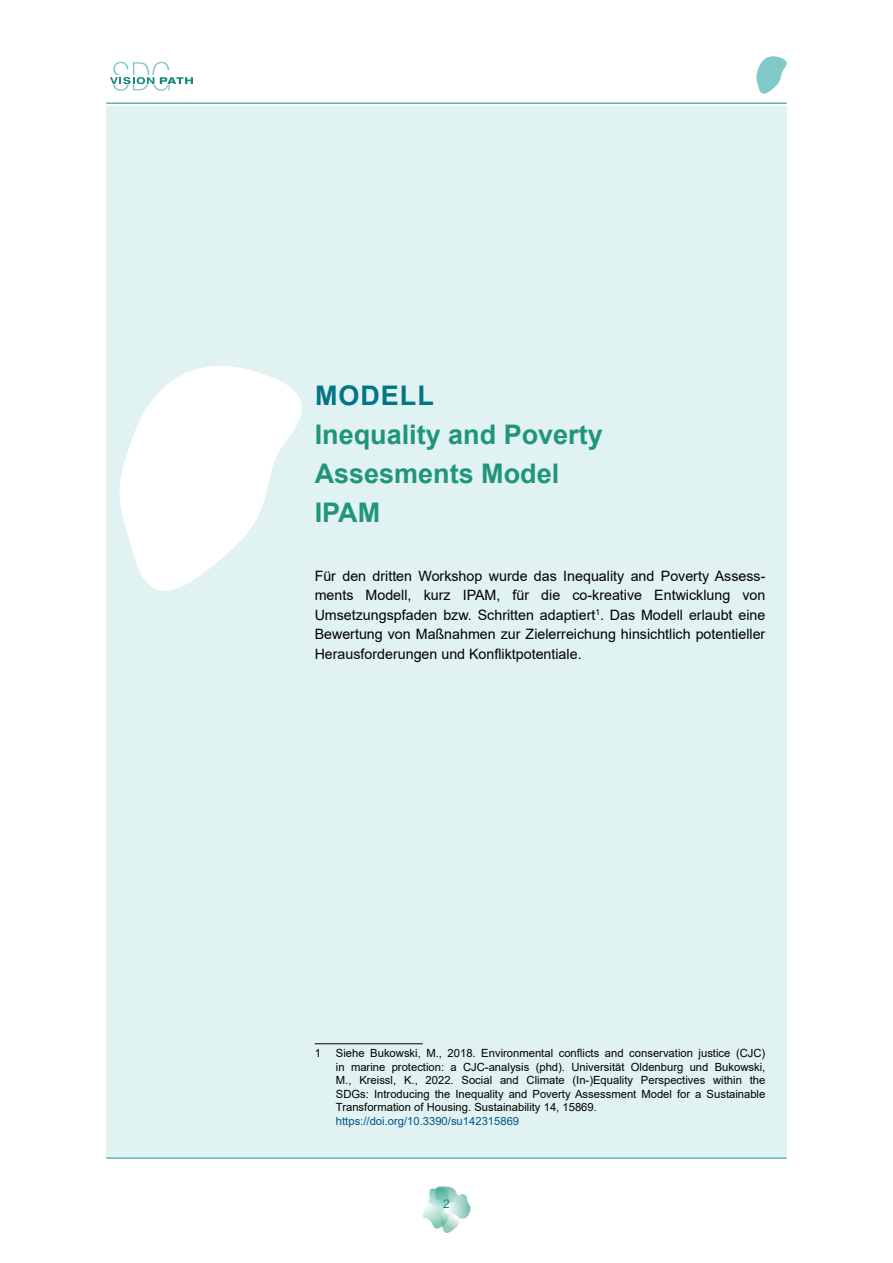
<style>
.page{position:relative;width:893px;height:1263px;background:#fff}
.page>*{position:absolute;margin:0;border:0;box-sizing:border-box;transform-origin:0 0}
.t1{font:700 27px/39px "Arial";color:#20957c}
.t2{font:700 27px "Arial";letter-spacing:.035em;color:#007584}
.t3{font:14.25px/19.5px "Arial";color:#000;text-align:justify}
.t4{font:12px "Arial";color:#168977}
.t5{font:11.25px/13.5px "Arial";color:#000;text-align:justify}
.t6{font:11.25px "Arial";color:#005388}
</style>
<div class="page">
<svg style="left:423px;top:1186px;width:47px;height:47px"></svg>
<hr style="left:106px;top:103px;width:681px;height:1px;background:#168977">
<hr style="left:106px;top:1158px;width:681px;height:1px;background:#168977">
<svg style="left:110px;top:62px;width:83px;height:29px"></svg>
<svg style="left:756px;top:56px;width:31px;height:38px"></svg>
<div style="left:106px;top:106px;width:681px;height:1051px;background:#e1f2f2"></div>
<hr style="left:315px;top:1043px;width:108px;height:1px;background:#000">
<svg style="left:119px;top:366px;width:183px;height:225px;fill:#fff"></svg>
<h1 class="t2" style="left:315px;top:376px;width:120px">MODELL</h1>
<h1 class="t1" style="left:315px;top:415px;width:290px">Inequality and Poverty<br>Assesments Model<br>IPAM</h1>
<p class="t3" style="left:315px;top:566px;width:452px">Für den dritten Workshop wurde das Inequality and Poverty Assess&shy;ments Modell, kurz IPAM, für die co-kreative Entwicklung von Umsetzungspfaden bzw. Schritten adaptiert<sup>1</sup>. Das Modell erlaubt eine Bewertung von Maßnahmen zur Zielerreichung hinsichtlich potentieller Herausforderungen und Konfliktpotentiale.</p>
<p class="t5" style="left:315px;top:1046px;width:8px">1</p>
<p class="t5" style="left:336px;top:1046px;width:431px">Siehe Bukowski, M., 2018. Environmental conflicts and conservation justice (CJC) in marine protection: a CJC-analysis (phd). Universität Oldenburg und Bukowski, M., Kreissl, K., 2022. Social and Climate (In-)Equality Perspectives within the SDGs: Introducing the Inequality and Poverty Assessment Model for a Sustainable Transformation of Housing. Sustainability 14, 15869.</p>
<p class="t6" style="left:336px;top:1113px;width:185px">https://doi.org/10.3390/su142315869</p>
<p class="t4" style="left:443px;top:1195px;width:8px">2</p>
</div>
